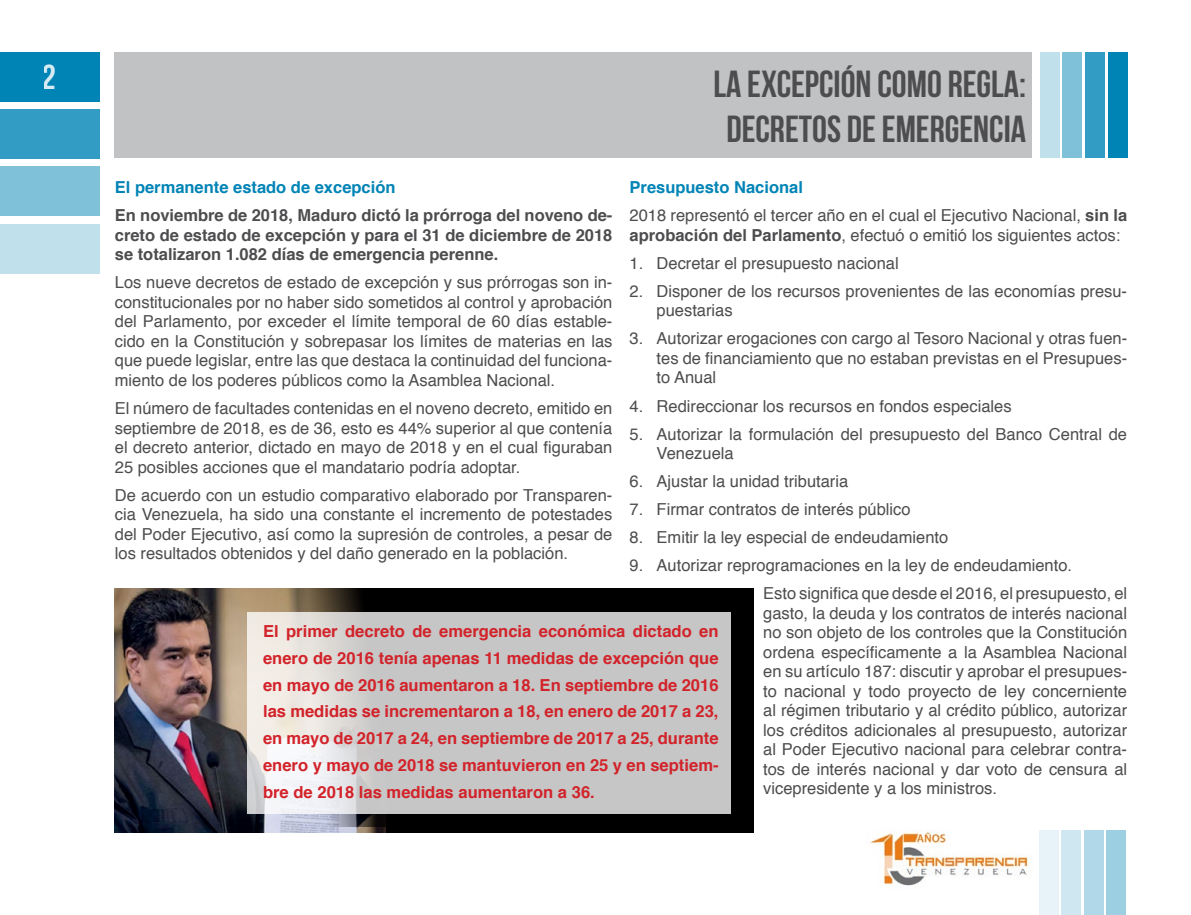
<style>
.page{position:relative;width:1191px;height:915px;background:#fff}
.page>*{position:absolute;margin:0;border:0;box-sizing:border-box;transform-origin:0 0}
.t1{font:700 37.5px/45px "Bebas Neue";color:#4d4d4f;text-align:center}
.t2{font:700 34.5px "Bebas Neue";color:#fff}
.t3{font:700 16.65px/26.8px "Helvetica";color:#d2232a;text-align:justify}
.t4{font:16.5px/19.5px "Helvetica";color:#4d4d4f;text-align:justify}
.t5{font:700 16.5px/19.5px "Helvetica";color:#4d4d4f;text-align:justify}
.t6{font:700 16.5px "Helvetica";color:#0084b6}
.s1{font-weight:700;color:#0084b6}
.s2{font-weight:700}
</style>
<div class="page">
<div style="left:0;top:52px;width:100px;height:49px;background:#0084b6"></div>
<div style="left:0;top:110px;width:100px;height:49px;background:#339cc4"></div>
<div style="left:0;top:167px;width:100px;height:49px;background:#80c1da"></div>
<div style="left:0;top:224px;width:100px;height:49px;background:#c0e0ec"></div>
<img style="left:870px;top:831px;width:159px;height:55px">
<div style="left:1106px;top:829px;width:20px;height:85px;background:#9ccfe2"></div>
<div style="left:1084px;top:829px;width:19px;height:85px;background:#b0d8e8"></div>
<div style="left:1061px;top:829px;width:20px;height:85px;background:#cee7f0"></div>
<div style="left:1039px;top:829px;width:19px;height:85px;background:#e7f3f8"></div>
<div style="left:115px;top:52px;width:917px;height:106px;background:#c1c2c3"></div>
<div style="left:1107px;top:52px;width:20px;height:106px;background:#0084b6"></div>
<div style="left:1085px;top:52px;width:19px;height:106px;background:#339cc4"></div>
<div style="left:1062px;top:52px;width:20px;height:106px;background:#80c1da"></div>
<div style="left:1040px;top:52px;width:19px;height:106px;background:#c0e0ec"></div>
<div style="left:115px;top:588px;width:639px;height:244px;background:#000"></div>
<img style="left:115px;top:588px;width:270px;height:244px">
<svg style="left:220px;top:588px;width:174px;height:238px;background:#756a5f"></svg>
<svg style="left:247px;top:612px;width:483px;height:201px;background:#cecdcc"></svg>
<h2 class="t2" style="left:43px;top:58px;width:15px">2</h2>
<h1 class="t1" style="left:713px;top:61px;width:314px">LA EXCEPCIÓN COMO REGLA:<br>DECRETOS DE EMERGENCIA</h1>
<p class="t6" style="left:115px;top:174px;width:282px">El permanente estado de excepción</p>
<p class="t5" style="left:115px;top:206px;width:499px">En noviembre de 2018, Maduro dictó la prórroga del noveno de&shy;creto de estado de excepción y para el 31 de diciembre de 2018 se totalizaron 1.082 días de emergencia perenne.</p>
<p class="t4" style="left:115px;top:273px;width:499px">Los nueve decretos de estado de excepción y sus prórrogas son in&shy;constitucionales por no haber sido sometidos al control y aprobación del Parlamento, por exceder el límite temporal de 60 días estable&shy;cido en la Constitución y sobrepasar los límites de materias en las que puede legislar, entre las que destaca la continuidad del funciona&shy;miento de los poderes públicos como la Asamblea Nacional.</p>
<p class="t4" style="left:115px;top:399px;width:499px">El número de facultades contenidas en el noveno decreto, emitido en septiembre de 2018, es de 36, esto es 44% superior al que contenía el decreto anterior, dictado en mayo de 2018 y en el cual figuraban 25 posibles acciones que el mandatario podría adoptar.</p>
<p class="t4" style="left:115px;top:485px;width:499px">De acuerdo con un estudio comparativo elaborado por Transparen&shy;cia Venezuela, ha sido una constante el incremento de potestades del Poder Ejecutivo, así como la supresión de controles, a pesar de los resultados obtenidos y del daño generado en la población.</p>
<p class="t4" style="left:629px;top:174px;width:499px;line-height:28px"><span class="s1">Presupuesto Nacional<br></span>2018 representó el tercer año en el cual el Ejecutivo Nacional, <span class="s2">sin la</span></p>
<p class="t4" style="left:629px;top:226px;width:492px"><span class="s2">aprobación del Parlamento</span>, efectuó o emitió los siguientes actos:</p>
<p class="t4" style="left:629px;top:254px;width:271px">1. Decretar el presupuesto nacional</p>
<p class="t4" style="left:656px;top:282px;width:472px;text-indent:-27px">2. Disponer de los recursos provenientes de las economías presu&shy;puestarias</p>
<p class="t4" style="left:656px;top:329px;width:472px;text-indent:-27px">3. Autorizar erogaciones con cargo al Tesoro Nacional y otras fuen&shy;tes de financiamiento que no estaban previstas en el Presupues&shy;to Anual</p>
<p class="t4" style="left:629px;top:396px;width:383px">4. Redireccionar los recursos en fondos especiales</p>
<p class="t4" style="left:656px;top:424px;width:472px;text-indent:-27px">5. Autorizar la formulación del presupuesto del Banco Central de<br>Venezuela</p>
<p class="t4" style="left:629px;top:472px;width:220px">6. Ajustar la unidad tributaria</p>
<p class="t4" style="left:629px;top:500px;width:282px">7. Firmar contratos de interés público</p>
<p class="t4" style="left:629px;top:528px;width:320px">8. Emitir la ley especial de endeudamiento</p>
<p class="t4" style="left:763px;top:551px;width:365px;line-height:28px;text-indent:-134px">9. Autorizar reprogramaciones en la ley de endeudamiento.<br>Esto significa que desde el 2016, el presupuesto, el</p>
<p class="t4" style="left:763px;top:603px;width:365px">gasto, la deuda y los contratos de interés nacional no son objeto de los controles que la Constitución ordena específicamente a la Asamblea Nacional en su artículo 187: discutir y aprobar el presupues&shy;to nacional y todo proyecto de ley concerniente al régimen tributario y al crédito público, autorizar los créditos adicionales al presupuesto, autorizar al Poder Ejecutivo nacional para celebrar contra&shy;tos de interés nacional y dar voto de censura al vicepresidente y a los ministros.</p>
<p class="t3" style="left:263px;top:617px;width:457px">El primer decreto de emergencia económica dictado en enero de 2016 tenía apenas 11 medidas de excepción que en mayo de 2016 aumentaron a 18. En septiembre de 2016 las medidas se incrementaron a 18, en enero de 2017 a 23, en mayo de 2017 a 24, en septiembre de 2017 a 25, durante enero y mayo de 2018 se mantuvieron en 25 y en septiem&shy;bre de 2018 las medidas aumentaron a 36.</p>
</div>
